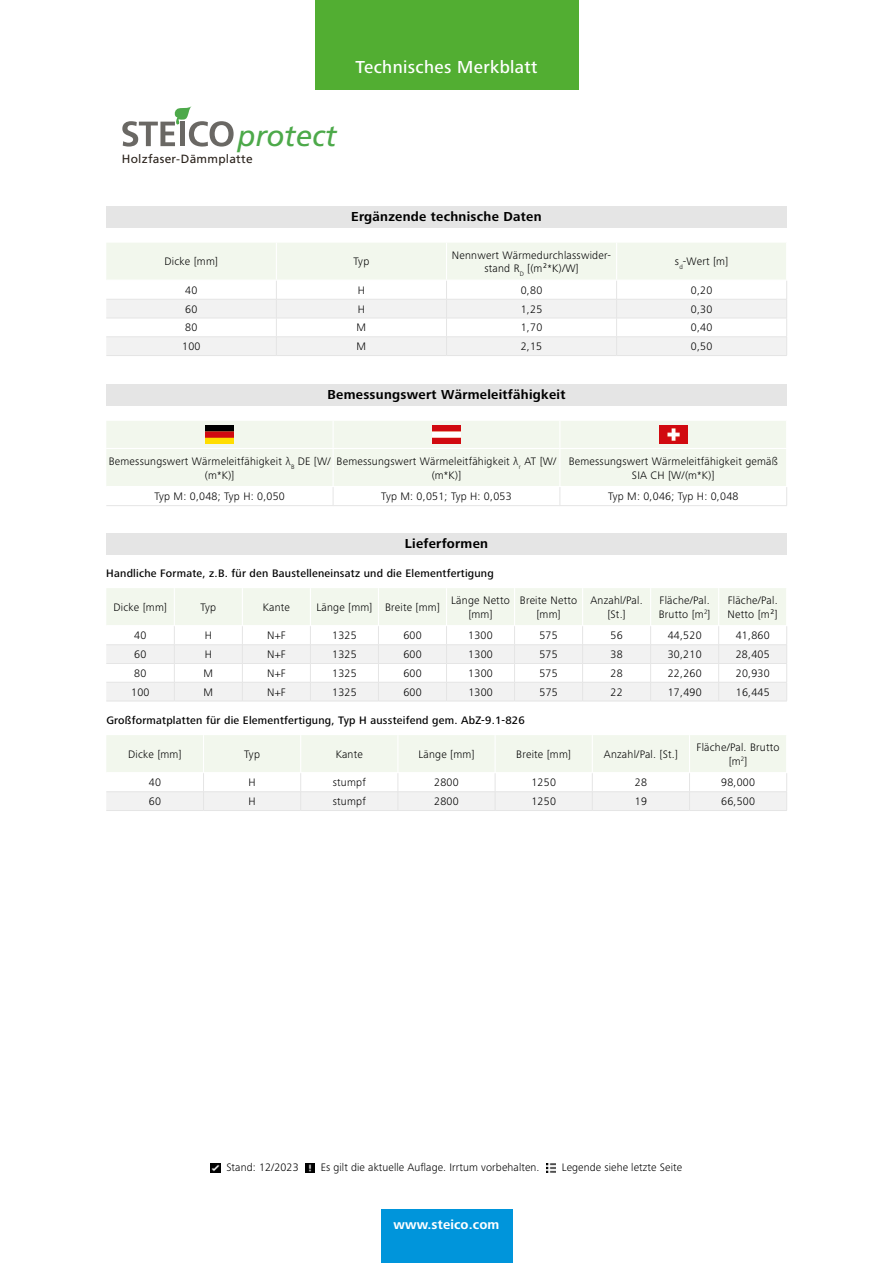
<style>
.page{position:relative;width:893px;height:1263px;background:#fff}
.page>*{position:absolute;margin:0;border:0;box-sizing:border-box;transform-origin:0 0}
.t1{font:italic 29.7px "Frutiger";letter-spacing:-.01em;color:#4da94a}
.t2{font:500 18px "Frutiger Next LTW1 G";letter-spacing:.02em;color:#fff}
.t3{font:700 13.5px "Frutiger Next LTW1 G";letter-spacing:.02em;color:#000}
.t4{font:700 13.5px "Frutiger Next LTW1 G";letter-spacing:.01em;color:#fff}
.t5{font:12px "Frutiger";letter-spacing:.02em;color:#29211a}
.t6{font:300 11.25px/13.5px "Frutiger Next LTW1 G";letter-spacing:.02em;color:#000;text-align:center}
.t7{font:500 11.25px "Frutiger Next LTW1 G";letter-spacing:.02em;color:#000}
</style>
<div class="page">
<svg style="left:122px;top:106px;width:112px;height:41px"></svg>
<div style="left:106px;top:206px;width:681px;height:22px;background:#e5e5e5"></div>
<svg style="left:106px;top:243px;width:681px;height:112px"></svg>
<hr style="left:106px;top:355px;width:170px;height:1px;background:#e5e5e5">
<hr style="left:276px;top:355px;width:170px;height:1px;background:#e5e5e5">
<hr style="left:446px;top:355px;width:171px;height:1px;background:#e5e5e5">
<hr style="left:617px;top:355px;width:170px;height:1px;background:#e5e5e5">
<div style="left:106px;top:385px;width:681px;height:21px;background:#e5e5e5"></div>
<svg style="left:106px;top:421px;width:681px;height:84px"></svg>
<hr style="left:106px;top:505px;width:227px;height:1px;background:#e5e5e5">
<hr style="left:333px;top:505px;width:227px;height:1px;background:#e5e5e5">
<hr style="left:560px;top:505px;width:227px;height:1px;background:#e5e5e5">
<div style="left:106px;top:533px;width:681px;height:21px;background:#e5e5e5"></div>
<svg style="left:106px;top:588px;width:681px;height:113px"></svg>
<hr style="left:106px;top:701px;width:68px;height:1px;background:#e5e5e5">
<hr style="left:174px;top:701px;width:68px;height:1px;background:#e5e5e5">
<hr style="left:242px;top:701px;width:68px;height:1px;background:#e5e5e5">
<hr style="left:310px;top:701px;width:68px;height:1px;background:#e5e5e5">
<hr style="left:378px;top:701px;width:68px;height:1px;background:#e5e5e5">
<hr style="left:446px;top:701px;width:69px;height:1px;background:#e5e5e5">
<hr style="left:515px;top:701px;width:68px;height:1px;background:#e5e5e5">
<hr style="left:583px;top:701px;width:68px;height:1px;background:#e5e5e5">
<hr style="left:651px;top:701px;width:68px;height:1px;background:#e5e5e5">
<hr style="left:719px;top:701px;width:68px;height:1px;background:#e5e5e5">
<svg style="left:106px;top:735px;width:681px;height:75px"></svg>
<hr style="left:106px;top:810px;width:97px;height:1px;background:#e5e5e5">
<hr style="left:203px;top:810px;width:98px;height:1px;background:#e5e5e5">
<hr style="left:301px;top:810px;width:97px;height:1px;background:#e5e5e5">
<hr style="left:398px;top:810px;width:97px;height:1px;background:#e5e5e5">
<hr style="left:495px;top:810px;width:97px;height:1px;background:#e5e5e5">
<hr style="left:592px;top:810px;width:97px;height:1px;background:#e5e5e5">
<hr style="left:689px;top:810px;width:98px;height:1px;background:#e5e5e5">
<div style="left:315px;top:0;width:263px;height:89px;background:#52ae32"></div>
<div style="left:381px;top:1210px;width:131px;height:53px;background:#0095db"></div>
<svg style="left:211px;top:1163px;width:9px;height:9px"></svg>
<svg style="left:305px;top:1163px;width:9px;height:9px"></svg>
<svg style="left:546px;top:1163px;width:9px;height:9px"></svg>
<h2 class="t2" style="left:355px;top:56px;width:184px">Technisches Merkblatt</h2>
<h1 class="t1" style="left:237px;top:119px;width:101px">protect</h1>
<p class="t5" style="left:122px;top:151px;width:132px">Holzfaser-Dämmplatte</p>
<p class="t3" style="left:351px;top:209px;width:192px">Ergänzende technische Daten</p>
<p class="t6" style="left:165px;top:255px;width:55px">Dicke [mm]</p>
<p class="t6" style="left:354px;top:255px;width:17px">Typ</p>
<p class="t6" style="left:452px;top:248px;width:161px">Nennwert Wärmedurchlasswider&shy;stand R<sub>D</sub> [(m²*K)/W]</p>
<p class="t6" style="left:675px;top:255px;width:55px">s<sub>d</sub>-Wert [m]</p>
<p class="t6" style="left:185px;top:283px;width:14px">40</p>
<p class="t6" style="left:358px;top:283px;width:9px">H</p>
<p class="t6" style="left:521px;top:283px;width:23px">0,80</p>
<p class="t6" style="left:691px;top:283px;width:23px">0,20</p>
<p class="t6" style="left:185px;top:302px;width:14px">60</p>
<p class="t6" style="left:358px;top:302px;width:9px">H</p>
<p class="t6" style="left:521px;top:302px;width:23px">1,25</p>
<p class="t6" style="left:691px;top:302px;width:23px">0,30</p>
<p class="t6" style="left:185px;top:321px;width:14px">80</p>
<p class="t6" style="left:357px;top:321px;width:11px">M</p>
<p class="t6" style="left:521px;top:321px;width:23px">1,70</p>
<p class="t6" style="left:691px;top:321px;width:23px">0,40</p>
<p class="t6" style="left:182px;top:340px;width:20px">100</p>
<p class="t6" style="left:357px;top:340px;width:11px">M</p>
<p class="t6" style="left:521px;top:340px;width:23px">2,15</p>
<p class="t6" style="left:691px;top:340px;width:23px">0,50</p>
<p class="t3" style="left:327px;top:387px;width:239px">Bemessungswert Wärmeleitfähigkeit</p>
<p class="t6" style="left:109px;top:455px;width:223px">Bemessungswert Wärmeleitfähigkeit λ<sub>B</sub> DE [W/ (m*K)]</p>
<p class="t6" style="left:337px;top:455px;width:221px">Bemessungswert Wärmeleitfähigkeit λ<sub>r</sub> AT [W/ (m*K)]</p>
<p class="t6" style="left:569px;top:455px;width:211px">Bemessungswert Wärmeleitfähigkeit gemäß<br>SIA CH [W/(m*K)]</p>
<p class="t6" style="left:154px;top:490px;width:132px">Typ M: 0,048; Typ H: 0,050</p>
<p class="t6" style="left:381px;top:490px;width:132px">Typ M: 0,051; Typ H: 0,053</p>
<p class="t6" style="left:608px;top:490px;width:132px">Typ M: 0,046; Typ H: 0,048</p>
<p class="t3" style="left:405px;top:535px;width:85px">Lieferformen</p>
<p class="t7" style="left:106px;top:567px;width:389px">Handliche Formate, z.B. für den Baustelleneinsatz und die Elementfertigung</p>
<p class="t6" style="left:114px;top:600px;width:55px">Dicke [mm]</p>
<p class="t6" style="left:201px;top:600px;width:17px">Typ</p>
<p class="t6" style="left:263px;top:600px;width:29px">Kante</p>
<p class="t6" style="left:316px;top:600px;width:125px">Länge [mm] Breite [mm]</p>
<p class="t6" style="left:451px;top:594px;width:60px">Länge Netto [mm]</p>
<p class="t6" style="left:520px;top:594px;width:59px">Breite Netto [mm]</p>
<p class="t6" style="left:590px;top:594px;width:54px">Anzahl/Pal. [St.]</p>
<p class="t6" style="left:659px;top:594px;width:53px;text-align:left">Fläche/Pal.<br>Brutto [m<sup>2</sup>]</p>
<p class="t6" style="left:727px;top:594px;width:52px;text-align:left">Fläche/Pal.<br>Netto [m²]</p>
<p class="t6" style="left:134px;top:629px;width:14px">40</p>
<p class="t6" style="left:205px;top:629px;width:9px">H</p>
<p class="t6" style="left:267px;top:629px;width:20px">N+F</p>
<p class="t6" style="left:332px;top:629px;width:26px">1325</p>
<p class="t6" style="left:403px;top:629px;width:20px">600</p>
<p class="t6" style="left:468px;top:629px;width:26px">1300</p>
<p class="t6" style="left:539px;top:629px;width:20px">575</p>
<p class="t6" style="left:611px;top:629px;width:14px">56</p>
<p class="t6" style="left:668px;top:629px;width:35px">44,520</p>
<p class="t6" style="left:736px;top:629px;width:35px">41,860</p>
<p class="t6" style="left:134px;top:648px;width:14px">60</p>
<p class="t6" style="left:205px;top:648px;width:9px">H</p>
<p class="t6" style="left:267px;top:648px;width:20px">N+F</p>
<p class="t6" style="left:332px;top:648px;width:26px">1325</p>
<p class="t6" style="left:403px;top:648px;width:20px">600</p>
<p class="t6" style="left:468px;top:648px;width:26px">1300</p>
<p class="t6" style="left:539px;top:648px;width:20px">575</p>
<p class="t6" style="left:611px;top:648px;width:14px">38</p>
<p class="t6" style="left:668px;top:648px;width:35px">30,210</p>
<p class="t6" style="left:736px;top:648px;width:35px">28,405</p>
<p class="t6" style="left:134px;top:666px;width:14px">80</p>
<p class="t6" style="left:204px;top:666px;width:11px">M</p>
<p class="t6" style="left:267px;top:666px;width:20px">N+F</p>
<p class="t6" style="left:332px;top:666px;width:26px">1325</p>
<p class="t6" style="left:403px;top:666px;width:20px">600</p>
<p class="t6" style="left:468px;top:666px;width:26px">1300</p>
<p class="t6" style="left:539px;top:666px;width:20px">575</p>
<p class="t6" style="left:611px;top:666px;width:14px">28</p>
<p class="t6" style="left:668px;top:666px;width:35px">22,260</p>
<p class="t6" style="left:736px;top:666px;width:35px">20,930</p>
<p class="t6" style="left:131px;top:685px;width:20px">100</p>
<p class="t6" style="left:204px;top:685px;width:11px">M</p>
<p class="t6" style="left:267px;top:685px;width:20px">N+F</p>
<p class="t6" style="left:332px;top:685px;width:26px">1325</p>
<p class="t6" style="left:403px;top:685px;width:20px">600</p>
<p class="t6" style="left:468px;top:685px;width:26px">1300</p>
<p class="t6" style="left:539px;top:685px;width:20px">575</p>
<p class="t6" style="left:611px;top:685px;width:14px">22</p>
<p class="t6" style="left:668px;top:685px;width:35px">17,490</p>
<p class="t6" style="left:736px;top:685px;width:35px">16,445</p>
<p class="t7" style="left:106px;top:714px;width:420px">Großformatplatten für die Elementfertigung, Typ H aussteifend gem. AbZ-9.1-826</p>
<p class="t6" style="left:128px;top:747px;width:55px">Dicke [mm]</p>
<p class="t6" style="left:244px;top:747px;width:17px">Typ</p>
<p class="t6" style="left:336px;top:747px;width:29px">Kante</p>
<p class="t6" style="left:418px;top:747px;width:58px">Länge [mm]</p>
<p class="t6" style="left:516px;top:747px;width:56px">Breite [mm]</p>
<p class="t6" style="left:604px;top:747px;width:76px">Anzahl/Pal. [St.]</p>
<p class="t6" style="left:697px;top:741px;width:85px">Fläche/Pal. Brutto [m<sup>2</sup>]</p>
<p class="t6" style="left:149px;top:776px;width:14px">40</p>
<p class="t6" style="left:248px;top:776px;width:9px">H</p>
<p class="t6" style="left:333px;top:776px;width:34px">stumpf</p>
<p class="t6" style="left:434px;top:776px;width:26px">2800</p>
<p class="t6" style="left:531px;top:776px;width:26px">1250</p>
<p class="t6" style="left:635px;top:776px;width:14px">28</p>
<p class="t6" style="left:721px;top:776px;width:35px">98,000</p>
<p class="t6" style="left:149px;top:795px;width:14px">60</p>
<p class="t6" style="left:248px;top:795px;width:9px">H</p>
<p class="t6" style="left:333px;top:795px;width:34px">stumpf</p>
<p class="t6" style="left:434px;top:795px;width:26px">2800</p>
<p class="t6" style="left:531px;top:795px;width:26px">1250</p>
<p class="t6" style="left:635px;top:795px;width:14px">19</p>
<p class="t6" style="left:721px;top:795px;width:35px">66,500</p>
<p class="t6" style="left:226px;top:1161px;width:74px">Stand: 12/2023</p>
<p class="t6" style="left:321px;top:1161px;width:220px">Es gilt die aktuelle Auflage. Irrtum vorbehalten.</p>
<p class="t6" style="left:562px;top:1161px;width:122px">Legende siehe letzte Seite</p>
<p class="t4" style="left:394px;top:1217px;width:107px">www.steico.com</p>
</div>
